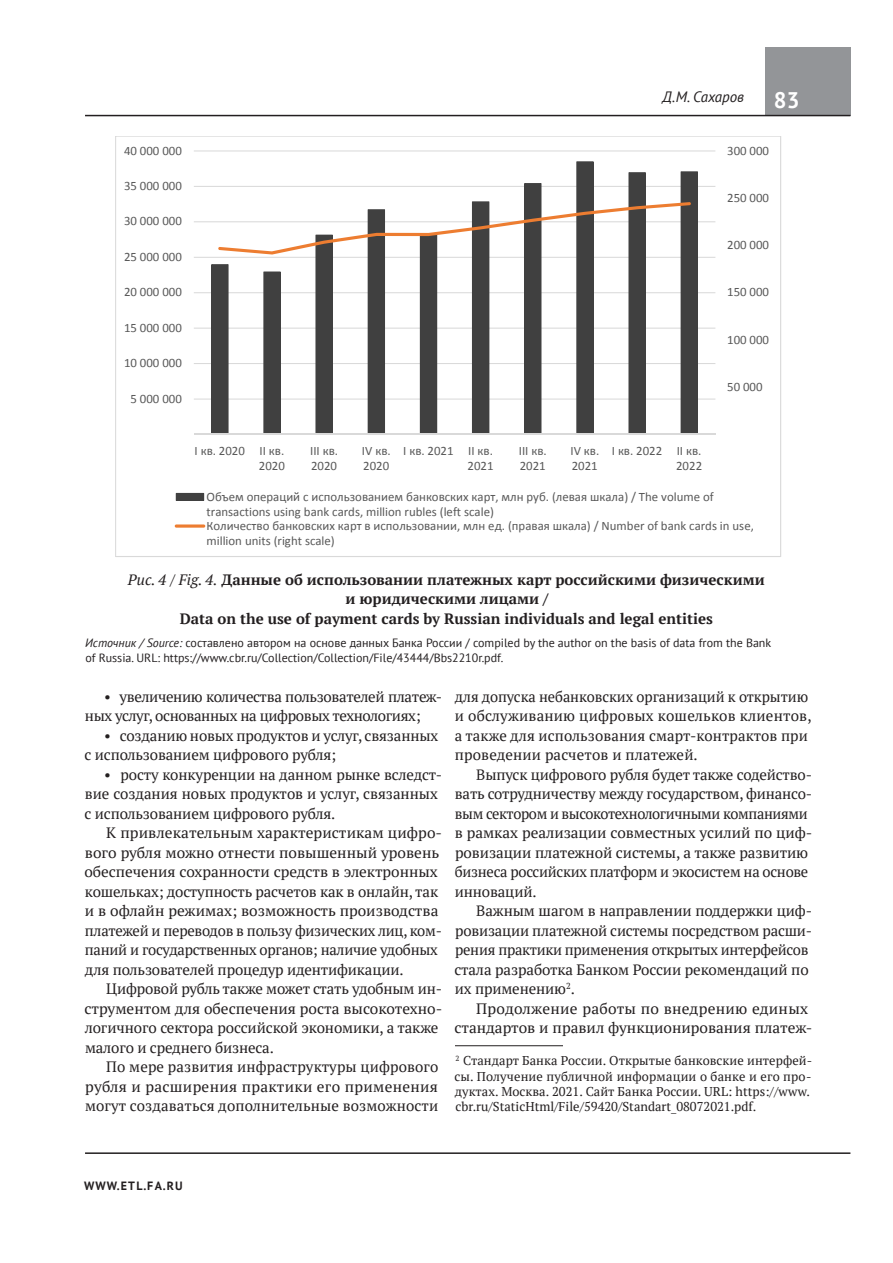
<style>
.page{position:relative;width:893px;height:1263px;background:#fff}
.page>*{position:absolute;margin:0;border:0;box-sizing:border-box;transform-origin:0 0}
.t1{font:700 22.5px "PT Sans";color:#fff}
.t2{font:15px/19.5px "PT Serif";letter-spacing:-.01em;color:#231f20}
.t3{font:700 15px/19.5px "PT Serif";color:#231f20;text-align:center}
.t4{font:italic 15px "PT Sans";color:#231f20}
.t5{font:12.9px/15.6px "Calibri";color:#595959}
.t6{font:12.75px/15.3px "PT Serif";letter-spacing:.005em;color:#231f20}
.t7{font:12px/15px "PT Sans";color:#231f20}
.t8{font:700 12px "PT Sans";letter-spacing:.11em;color:#231f20}
.s1{font-weight:400;font-style:italic}
.s2{font-style:italic}
</style>
<div class="page">
<div style="left:765px;top:48px;width:85px;height:68px;background:#939598"></div>
<hr style="left:85px;top:1152px;width:765px;height:2px;background:#231f20">
<hr style="left:85px;top:115px;width:765px;height:1px;background:#231f20">
<hr style="left:455px;top:1045px;width:108px;height:1px;background:#231f20">
<svg style="left:115px;top:136px;width:666px;height:421px"></svg>
<p class="t5" style="left:124px;top:143px;width:59px">40 000 000</p>
<p class="t5" style="left:124px;top:178px;width:59px">35 000 000</p>
<p class="t5" style="left:124px;top:213px;width:59px">30 000 000</p>
<p class="t5" style="left:124px;top:249px;width:59px">25 000 000</p>
<p class="t5" style="left:124px;top:284px;width:59px">20 000 000</p>
<p class="t5" style="left:124px;top:320px;width:59px">15 000 000</p>
<p class="t5" style="left:124px;top:355px;width:59px">10 000 000</p>
<p class="t5" style="left:131px;top:391px;width:53px">5 000 000</p>
<p class="t4" style="left:663px;top:87px;width:83px">Д.М. Сахаров</p>
<h1 class="t1" style="left:774px;top:85px;width:27px">83</h1>
<p class="t5" style="left:727px;top:143px;width:43px">300 000</p>
<p class="t5" style="left:727px;top:190px;width:43px">250 000</p>
<p class="t5" style="left:727px;top:237px;width:43px">200 000</p>
<p class="t5" style="left:727px;top:284px;width:43px">150 000</p>
<p class="t5" style="left:727px;top:332px;width:43px">100 000</p>
<p class="t5" style="left:727px;top:379px;width:37px">50 000</p>
<p class="t5" style="left:195px;top:443px;width:92px;text-align:right">I кв. 2020 II кв.<br>2020</p>
<p class="t5" style="left:310px;top:443px;width:29px">III кв.<br>2020</p>
<p class="t5" style="left:362px;top:443px;width:30px">IV кв.<br>2020</p>
<p class="t5" style="left:403px;top:443px;width:92px;text-align:right">I кв. 2021 II кв.<br>2021</p>
<p class="t5" style="left:519px;top:443px;width:29px">III кв.<br>2021</p>
<p class="t5" style="left:570px;top:443px;width:30px">IV кв.<br>2021</p>
<p class="t5" style="left:612px;top:443px;width:92px;text-align:right">I кв. 2022 II кв.<br>2022</p>
<p class="t5" style="left:207px;top:489px;width:509px">Объем операций с использованием банковских карт, млн руб. (левая шкала) / The volume of transactions using bank cards, million rubles (left scale)</p>
<p class="t5" style="left:207px;top:518px;width:549px">Количество банковских карт в использовании, млн ед. (правая шкала) / Number of bank cards in use, million units (right scale)</p>
<p class="t3" style="left:128px;top:569px;width:638px"><span class="s1">Рис. 4 / Fig. 4.</span> Данные об использовании платежных карт российскими физическими и юридическими лицами /<br>Data on the use of payment cards by Russian individuals and legal entities</p>
<p class="t7" style="left:85px;top:635px;width:688px"><span class="s2">Источник / Source:</span> составлено автором на основе данных Банка России / compiled by the author on the basis of data from the Bank of Russia. URL: https://www.cbr.ru/Collection/Collection/File/43444/Bbs2210r.pdf.</p>
<p class="t2" style="left:85px;top:686px;width:359px;text-indent:19px">• увеличению количества пользователей платеж&shy;ных услуг, основанных на цифровых технологиях;</p>
<p class="t2" style="left:85px;top:725px;width:355px;text-indent:20px">• созданию новых продуктов и услуг, связанных с использованием цифрового рубля;</p>
<p class="t2" style="left:84px;top:764px;width:359px;text-indent:20px">• росту конкуренции на данном рынке вследст&shy;вие создания новых продуктов и услуг, связанных с использованием цифрового рубля.</p>
<p class="t2" style="left:85px;top:823px;width:359px;text-indent:22px">К привлекательным характеристикам цифро&shy;вого рубля можно отнести повышенный уровень обеспечения сохранности средств в электронных кошельках; доступность расчетов как в онлайн, так и в офлайн режимах; возможность производства платежей и переводов в пользу физических лиц, ком&shy;паний и государственных органов; наличие удобных для пользователей процедур идентификации.</p>
<p class="t2" style="left:85px;top:979px;width:359px;text-indent:22px">Цифровой рубль также может стать удобным ин&shy;струментом для обеспечения роста высокотехно&shy;логичного сектора российской экономики, а также малого и среднего бизнеса.</p>
<p class="t2" style="left:85px;top:1057px;width:355px;text-align:justify;text-indent:21px">По мере развития инфраструктуры цифрового рубля и расширения практики его применения могут создаваться дополнительные возможности</p>
<p class="t2" style="left:455px;top:686px;width:358px">для допуска небанковских организаций к открытию и обслуживанию цифровых кошельков клиентов, а также для использования смарт-контрактов при проведении расчетов и платежей.</p>
<p class="t2" style="left:455px;top:764px;width:359px;text-indent:21px">Выпуск цифрового рубля будет также содейство&shy;вать сотрудничеству между государством, финансо&shy;вым сектором и высокотехнологичными компаниями в рамках реализации совместных усилий по циф&shy;ровизации платежной системы, а также развитию бизнеса российских платформ и экосистем на основе инноваций.</p>
<p class="t2" style="left:454px;top:901px;width:359px;text-indent:22px">Важным шагом в направлении поддержки циф&shy;ровизации платежной системы посредством расши&shy;рения практики применения открытых интерфейсов стала разработка Банком России рекомендаций по их применению<sup>2</sup>.</p>
<p class="t2" style="left:454px;top:998px;width:359px;text-align:right">Продолжение работы по внедрению единых стандартов и правил функционирования платеж-</p>
<p class="t6" style="left:455px;top:1053px;width:359px"><sup>2</sup> Стандарт Банка России. Открытые банковские интерфей&shy;сы. Получение публичной информации о банке и его про&shy;дуктах. Москва. 2021. Сайт Банка России. URL: https://www. cbr.ru/StaticHtml/File/59420/Standart_08072021.pdf.</p>
<p class="t8" style="left:84px;top:1178px;width:100px">WWW.ETL.FA.RU</p>
</div>
